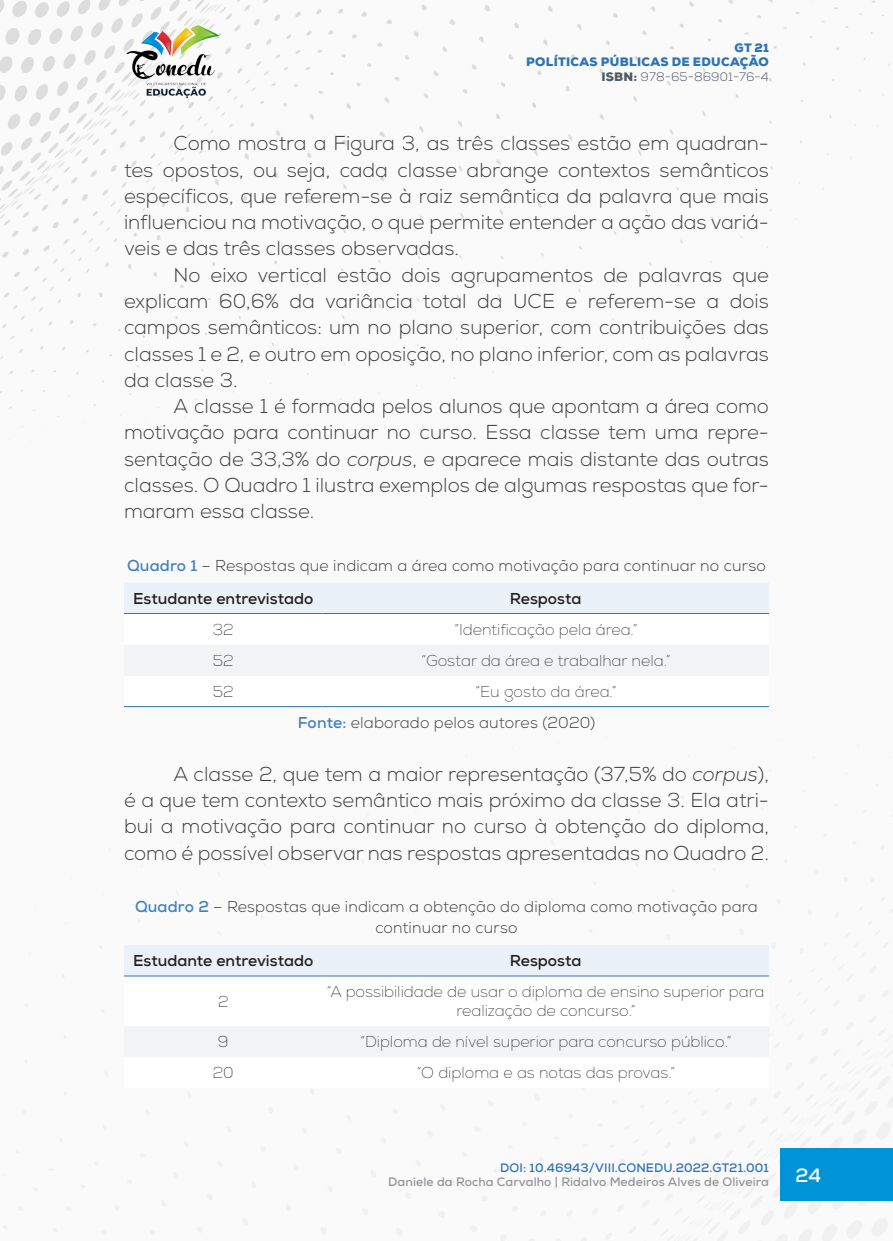
<style>
.page{position:relative;width:893px;height:1241px;background:#fff}
.page>*{position:absolute;margin:0;border:0;box-sizing:border-box;transform-origin:0 0}
._8_CORPO{font:300 20.12px/26.2px "Nexa";color:#3e3e3f;text-align:justify}
.t1{font:700 19.25px "Nexa";color:#fff}
._14_CELULAS{font:100 15.75px/18.9px "Nexa";color:#231f20;text-align:center}
._11_LEGENDAS{font:300 15.75px/21px "Nexa";letter-spacing:.01em;color:#3e3e3f;text-align:center}
._14_CELULAS-2{font:700 15.75px "Nexa";color:#231f20}
._12_FONTES{font:300 15.75px "Nexa";letter-spacing:.01em;color:#3e3e3f}
.t2{font:900 12.25px/14.7px "Nexa";letter-spacing:.025em;color:#2e74b5;text-align:right}
.t3{font:700 12.25px "Nexa";letter-spacing:.01em;color:#939598}
.t4{font:700 12.25px "Nexa";letter-spacing:.01em;color:#2e74b5}
.s1{color:#505b64}
.s2{font-weight:300;color:#505b64}
.s3{font-style:italic}
.s4{font-weight:700;color:#4382bc}
</style>
<div class="page">
<img style="left:0;top:0;width:893px;height:1240px">
<div style="left:781px;top:1148px;width:112px;height:52px;background:#0093d8"></div>
<img style="left:124px;top:25px;width:98px;height:74px">
<div style="left:124px;top:582px;width:645px;height:31px;background:#eaf1f8"></div>
<svg style="left:124px;top:614px;width:645px;height:92px"></svg>
<div style="left:124px;top:644px;width:645px;height:31px;background:#f2f3f4"></div>
<hr style="left:124px;top:613px;width:198px;height:1px;background:#2e74b5">
<hr style="left:322px;top:613px;width:447px;height:1px;background:#2e74b5">
<hr style="left:124px;top:706px;width:198px;height:1px;background:#2e74b5">
<hr style="left:322px;top:706px;width:447px;height:1px;background:#2e74b5">
<div style="left:124px;top:944px;width:645px;height:31px;background:#eaf1f8"></div>
<svg style="left:124px;top:976px;width:645px;height:111px"></svg>
<div style="left:124px;top:1026px;width:645px;height:30px;background:#f2f3f4"></div>
<hr style="left:124px;top:975px;width:198px;height:1px;background:#2e74b5">
<hr style="left:322px;top:975px;width:447px;height:1px;background:#2e74b5">
<p class="t2" style="left:526px;top:40px;width:244px">GT 21<br>POLÍTICAS PÚBLICAS DE EDUCAÇÃO<br><span class="s1">ISBN:</span> <span class="s2">978-65-86901-76-4</span></p>
<p class="_8_CORPO" style="left:124px;top:131px;width:646px;text-indent:50px">Como mostra a Figura 3, as três classes estão em quadran&shy;tes opostos, ou seja, cada classe abrange contextos semânticos específicos, que referem-se à raiz semântica da palavra que mais influenciou na motivação, o que permite entender a ação das variá&shy;veis e das três classes observadas.</p>
<p class="_8_CORPO" style="left:124px;top:262px;width:646px;text-indent:50px">No eixo vertical estão dois agrupamentos de palavras que explicam 60,6% da variância total da UCE e referem-se a dois campos semânticos: um no plano superior, com contribuições das classes 1 e 2, e outro em oposição, no plano inferior, com as palavras da classe 3.</p>
<p class="_8_CORPO" style="left:124px;top:393px;width:646px;text-indent:50px">A classe 1 é formada pelos alunos que apontam a área como motivação para continuar no curso. Essa classe tem uma repre&shy;sentação de 33,3% do <span class="s3">corpus</span>, e aparece mais distante das outras classes. O Quadro 1 ilustra exemplos de algumas respostas que for&shy;maram essa classe.</p>
<p class="_11_LEGENDAS" style="left:127px;top:555px;width:640px"><span class="s4">Quadro 1</span> – Respostas que indicam a área como motivação para continuar no curso</p>
<p class="_14_CELULAS-2" style="left:133px;top:588px;width:182px">Estudante entrevistado</p>
<p class="_14_CELULAS-2" style="left:510px;top:588px;width:73px">Resposta</p>
<p class="_14_CELULAS" style="left:213px;top:620px;width:22px">32</p>
<p class="_14_CELULAS" style="left:455px;top:620px;width:184px">“Identificação pela área.”</p>
<p class="_14_CELULAS" style="left:213px;top:651px;width:22px">52</p>
<p class="_14_CELULAS" style="left:421px;top:651px;width:250px">“Gostar da área e trabalhar nela.”</p>
<p class="_14_CELULAS" style="left:213px;top:682px;width:22px">52</p>
<p class="_14_CELULAS" style="left:476px;top:682px;width:142px">“Eu gosto da área.”</p>
<p class="_12_FONTES" style="left:298px;top:713px;width:299px"><span class="s4">Fonte:</span> elaborado pelos autores (2020)</p>
<p class="_8_CORPO" style="left:124px;top:761px;width:646px;text-indent:50px">A classe 2, que tem a maior representação (37,5% do <span class="s3">corpus</span>), é a que tem contexto semântico mais próximo da classe 3. Ela atri&shy;bui a motivação para continuar no curso à obtenção do diploma, como é possível observar nas respostas apresentadas no Quadro 2.</p>
<p class="_11_LEGENDAS" style="left:135px;top:896px;width:624px"><span class="s4">Quadro 2</span> – Respostas que indicam a obtenção do diploma como motivação para continuar no curso</p>
<p class="_14_CELULAS-2" style="left:133px;top:950px;width:182px">Estudante entrevistado</p>
<p class="_14_CELULAS-2" style="left:510px;top:950px;width:73px">Resposta</p>
<p class="_14_CELULAS" style="left:218px;top:992px;width:12px">2</p>
<p class="_14_CELULAS" style="left:327px;top:982px;width:439px">“A possibilidade de usar o diploma de ensino superior para realização de concurso.”</p>
<p class="_14_CELULAS" style="left:218px;top:1032px;width:12px">9</p>
<p class="_14_CELULAS" style="left:360px;top:1032px;width:372px">“Diploma de nível superior para concurso público.”</p>
<p class="_14_CELULAS" style="left:213px;top:1063px;width:22px">20</p>
<p class="_14_CELULAS" style="left:417px;top:1063px;width:260px">“O diploma e as notas das provas.”</p>
<p class="t4" style="left:500px;top:1159px;width:270px">DOI: 10.46943/VIII.CONEDU.2022.GT21.001</p>
<p class="t3" style="left:388px;top:1173px;width:382px">Daniele da Rocha Carvalho | Ridalvo Medeiros Alves de Oliveira</p>
<p class="t1" style="left:796px;top:1162px;width:27px">24</p>
</div>
